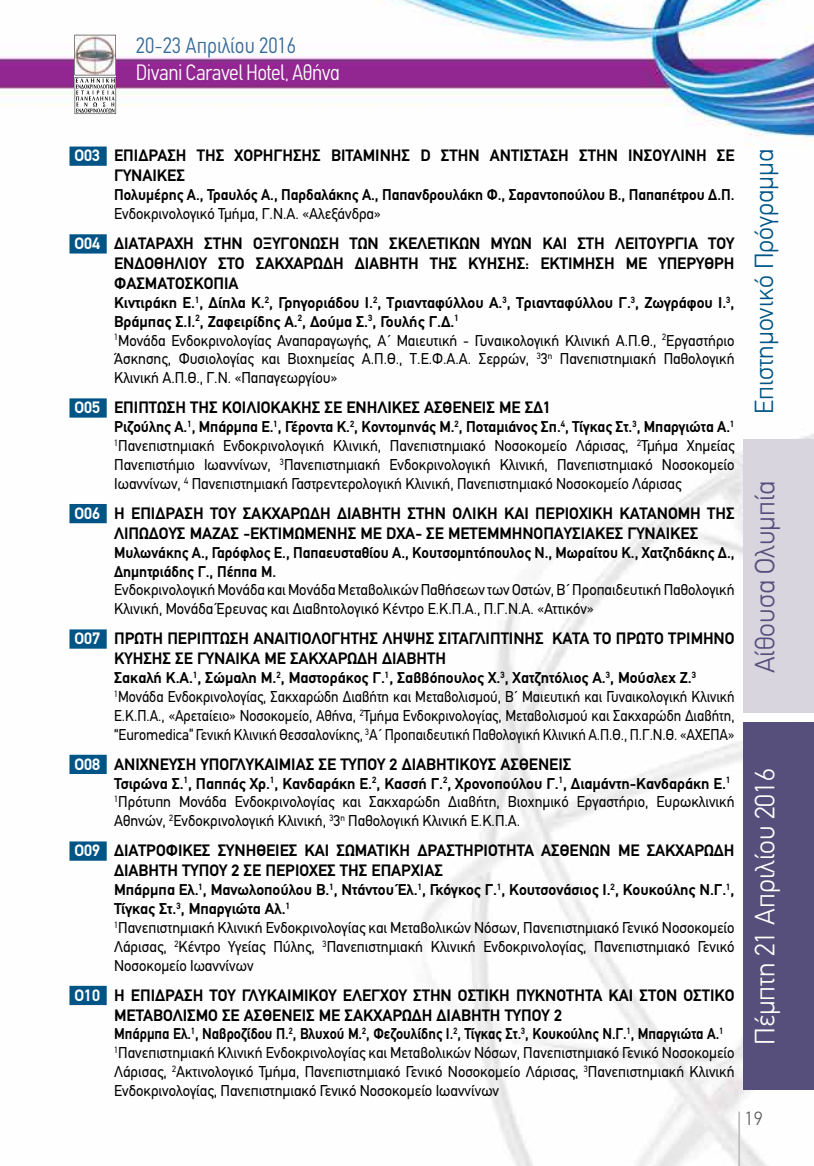
<style>
.page{position:relative;width:814px;height:1166px;background:#fff}
.page>*{position:absolute;margin:0;border:0;box-sizing:border-box;transform-origin:0 0}
.t1{font:300 28px "PF Din Text";color:#fff}
.t2{font:300 28px "PF Din Text";color:#564f7b}
.t3{font:300 26.25px "PF Din Text";color:#005486}
.t4{font:300 condensed 22.4px "PF Din Text";letter-spacing:-.025em;color:#fff}
.t5{font:300 condensed 22.4px "PF Din Text";color:#336997}
.t6{font:300 19.25px "PF Din Text";color:#58595b}
.t7{font:700 16.62px/19.9px "PF Din Text";color:#000}
.t8{font:15.75px/18.9px "PF Din Text";color:#000;scale:.95 1}
.t9{font:15.75px/18.9px "PF Din Text";color:#000;scale:.91 1}
.t10{font:700 15.75px/18.9px "PF Din Text";color:#000;scale:.96 1}
.s1{color:#fff}
.s2{font-weight:700}
</style>
<div class="page">
<img style="left:0;top:0;width:814px;height:1166px">
<hr style="left:738px;top:1111px;width:2px;height:55px;background:#bcbec0">
<svg style="left:74px;top:35px;width:42px;height:79px"></svg>
<div style="left:69px;top:147px;width:38px;height:19px;background:#005486"></div>
<div style="left:69px;top:234px;width:38px;height:19px;background:#005486"></div>
<div style="left:69px;top:398px;width:38px;height:20px;background:#005486"></div>
<div style="left:69px;top:504px;width:38px;height:19px;background:#005486"></div>
<div style="left:69px;top:629px;width:38px;height:20px;background:#005486"></div>
<div style="left:69px;top:755px;width:38px;height:19px;background:#005486"></div>
<div style="left:69px;top:841px;width:38px;height:20px;background:#005486"></div>
<div style="left:69px;top:986px;width:38px;height:19px;background:#005486"></div>
<div style="left:743px;top:722px;width:71px;height:367px;background:#564f7b"></div>
<div style="left:743px;top:440px;width:71px;height:273px;background:#d8d5df"></div>
<h3 class="t5" style="left:136px;top:32px;width:162px">20-23 Απριλίου 2016</h3>
<h3 class="t4" style="left:136px;top:59px;width:206px">Divani Caravel Hotel, Αθήνα</h3>
<p class="t7" style="left:114px;top:146px;width:622px;text-indent:-40px"><span class="s1">O03</span> ΕΠΙΔΡΑΣΗ ΤΗΣ ΧΟΡΗΓΗΣΗΣ ΒΙΤΑΜΙΝΗΣ D ΣΤΗΝ ΑΝΤΙΣΤΑΣΗ ΣΤΗΝ ΙΝΣΟΥΛΙΝΗ ΣΕ<br>ΓΥΝΑΙΚΕΣ</p>
<p class="t10" style="left:114px;top:185px;width:647px">Πολυμέρης Α., Τραυλός Α., Παρδαλάκης Α., Παπανδρουλάκη Φ., Σαραντοπούλου B., Παπαπέτρου Δ.Π.</p>
<p class="t8" style="left:114px;top:204px;width:282px">Ενδοκρινολογικό Τμήμα, Γ.Ν.Α. «Αλεξάνδρα»</p>
<p class="t7" style="left:114px;top:233px;width:622px;text-align:justify;text-indent:-40px"><span class="s1">O04</span> ΔΙΑΤΑΡΑΧΗ ΣΤΗΝ ΟΞΥΓΟΝΩΣΗ ΤΩΝ ΣΚΕΛΕΤΙΚΩΝ ΜΥΩΝ ΚΑΙ ΣΤΗ ΛΕΙΤΟΥΡΓΙΑ ΤΟΥ ΕΝΔΟΘΗΛΙΟΥ ΣΤΟ ΣΑΚΧΑΡΩΔΗ ΔΙΑΒΗΤΗ ΤΗΣ ΚΥΗΣΗΣ: ΕΚΤΙΜΗΣΗ ΜΕ ΥΠΕΡΥΘΡΗ ΦΑΣΜΑΤΟΣΚΟΠΙΑ</p>
<p class="t8" style="left:114px;top:293px;width:654px"><span class="s2">Kιντιράκη E.</span><sup>1</sup><span class="s2">, Δίπλα K.</span><sup>2</sup><span class="s2">, Γρηγοριάδου I.</span><sup>2</sup><span class="s2">, Tριανταφύλλου Α.</span><sup>3</sup><span class="s2">, Tριανταφύλλου Γ.</span><sup>3</sup><span class="s2">, Zωγράφου I.</span><sup>3</sup><span class="s2">, Βράμπας Σ.I.</span><sup>2</sup><span class="s2">, Zαφειρίδης A.</span><sup>2</sup><span class="s2">, Δούμα Σ.</span><sup>3</sup><span class="s2">, Γουλής Γ.Δ.</span><sup>1<br></sup><sup>1</sup>Μονάδα Ενδοκρινολογίας Αναπαραγωγής, Α΄ Μαιευτική - Γυναικολογική Κλινική Α.Π.Θ., <sup>2</sup>Εργαστήριο Άσκησης, Φυσιολογίας και Βιοχημείας Α.Π.Θ., Τ.Ε.Φ.Α.Α. Σερρών, <sup>3</sup>3<sup>η</sup> Πανεπιστημιακή Παθολογική Κλινική Α.Π.Θ., Γ.Ν. «Παπαγεωργίου»</p>
<p class="t7" style="left:74px;top:397px;width:478px"><span class="s1">O05</span> ΕΠΙΠΤΩΣΗ ΤΗΣ ΚΟΙΛΙΟΚΑΚΗΣ ΣΕ ΕΝΗΛΙΚΕΣ ΑΣΘΕΝΕΙΣ ΜΕ ΣΔ1</p>
<p class="t8" style="left:114px;top:417px;width:654px;text-align:justify"><span class="s2">Ριζούλης Α.</span><sup>1</sup><span class="s2">, Μπάρμπα Ε.</span><sup>1</sup><span class="s2">, Γέροντα Κ.</span><sup>2</sup><span class="s2">, Κοντομηνάς Μ.</span><sup>2</sup><span class="s2">, Ποταμιάνος Σπ.</span><sup>4</sup><span class="s2">, Τίγκας Στ.</span><sup>3</sup><span class="s2">, Μπαργιώτα Α.</span><sup>1<br></sup><sup>1</sup>Πανεπιστημιακή Ενδοκρινολογική Κλινική, Πανεπιστημιακό Νοσοκομείο Λάρισας, <sup>2</sup>Τμήμα Χημείας Πανεπιστήμιο Ιωαννίνων, <sup>3</sup>Πανεπιστημιακή Ενδοκρινολογική Κλινική, Πανεπιστημιακό Νοσοκομείο Ιωαννίνων, <sup>4</sup> Πανεπιστημιακή Γαστρεντερολογική Κλινική, Πανεπιστημιακό Νοσοκομείο Λάρισας</p>
<p class="t7" style="left:74px;top:503px;width:661px;text-align:center"><span class="s1">O06</span> Η ΕΠΙΔΡΑΣΗ ΤΟΥ ΣΑΚΧΑΡΩΔΗ ΔΙΑΒΗΤΗ ΣΤΗΝ ΟΛΙΚΗ ΚΑΙ ΠΕΡΙΟΧΙΚΗ ΚΑΤΑΝΟΜΗ ΤΗΣ<br>ΛΙΠΩΔΟΥΣ ΜΑΖΑΣ -ΕΚΤΙΜΩΜΕΝΗΣ ΜΕ DXA- ΣΕ ΜΕΤΕΜΜΗΝΟΠΑΥΣΙΑΚΕΣ ΓΥΝΑΙΚΕΣ</p>
<p class="t10" style="left:114px;top:543px;width:647px">Μυλωνάκης Α., Γαρόφλος Ε., Παπαευσταθίου Α., Κουτσομητόπουλος Ν., Μωραίτου Κ., Χατζηδάκης Δ.,<br>Δημητριάδης Γ., Πέππα Μ.</p>
<p class="t8" style="left:114px;top:581px;width:654px">Ενδοκρινολογική Μονάδα και Μονάδα Μεταβολικών Παθήσεων των Οστών, Β΄ Προπαιδευτική Παθολογική<br>Κλινική, Μονάδα Έρευνας και Διαβητολογικό Κέντρο Ε.Κ.Π.Α., Π.Γ.Ν.Α. «Αττικόν»</p>
<p class="t7" style="left:114px;top:628px;width:622px;text-indent:-40px"><span class="s1">O07</span> ΠΡΩΤΗ ΠΕΡΙΠΤΩΣΗ ΑΝΑΙΤΙΟΛΟΓΗΤΗΣ ΛΗΨΗΣ ΣΙΤΑΓΛΙΠΤΙΝΗΣ ΚΑΤΑ ΤΟ ΠΡΩΤΟ ΤΡΙΜΗΝΟ<br>ΚΥΗΣΗΣ ΣΕ ΓΥΝΑΙΚΑ ΜΕ ΣΑΚΧΑΡΩΔΗ ΔΙΑΒΗΤΗ</p>
<p class="t9" style="left:114px;top:668px;width:683px"><span class="s2">Σακαλή Κ.Α.</span><sup>1</sup><span class="s2">, Σώμαλη Μ.</span><sup>2</sup><span class="s2">, Μαστοράκος Γ.</span><sup>1</sup><span class="s2">, Σαββόπουλος Χ.</span><sup>3</sup><span class="s2">, Χατζητόλιος Α.</span><sup>3</sup><span class="s2">, Μούσλεχ Ζ.</span><sup>3<br></sup><sup>1</sup>Μονάδα Ενδοκρινολογίας, Σακχαρώδη Διαβήτη και Μεταβολισμού, Β΄ Μαιευτική και Γυναικολογική Κλινική Ε.Κ.Π.Α., «Αρεταίειο» Νοσοκομείο, Αθήνα, <sup>2</sup>Τμήμα Ενδοκρινολογίας, Μεταβολισμού και Σακχαρώδη Διαβήτη, “Euromedica” Γενική Κλινική Θεσσαλονίκης, <sup>3</sup>Α΄ Προπαιδευτική Παθολογική Κλινική Α.Π.Θ., Π.Γ.Ν.Θ. «ΑΧΕΠΑ»</p>
<p class="t7" style="left:74px;top:754px;width:498px"><span class="s1">O08</span> ΑΝΙΧΝΕΥΣΗ ΥΠΟΓΛΥΚΑΙΜΙΑΣ ΣΕ ΤΥΠΟΥ 2 ΔΙΑΒΗΤΙΚΟΥΣ ΑΣΘΕΝΕΙΣ</p>
<p class="t8" style="left:114px;top:774px;width:654px"><span class="s2">Τσιρώνα Σ.</span><sup>1</sup><span class="s2">, Παππάς Χρ.</span><sup>1</sup><span class="s2">, Κανδαράκη Ε.</span><sup>2</sup><span class="s2">, Κασσή Γ.</span><sup>2</sup><span class="s2">, Χρονοπούλου Γ.</span><sup>1</sup><span class="s2">, Διαμάντη-Κανδαράκη Ε.</span><sup>1<br></sup><sup>1</sup>Πρότυπη Μονάδα Ενδοκρινολογίας και Σακχαρώδη Διαβήτη, Βιοχημικό Εργαστήριο, Ευρωκλινική<br>Αθηνών, <sup>2</sup>Ενδοκρινολογική Κλινική, <sup>3</sup>3<sup>η</sup> Παθολογική Κλινική Ε.Κ.Π.Α.</p>
<p class="t7" style="left:114px;top:840px;width:622px;text-indent:-40px"><span class="s1">O09</span> ΔΙΑΤΡΟΦΙΚΕΣ ΣΥΝΗΘΕΙΕΣ ΚΑΙ ΣΩΜΑΤΙΚΗ ΔΡΑΣΤΗΡΙΟΤΗΤΑ ΑΣΘΕΝΩΝ ΜΕ ΣΑΚΧΑΡΩΔΗ<br>ΔΙΑΒΗΤΗ ΤΥΠΟΥ 2 ΣΕ ΠΕΡΙΟΧΕΣ ΤΗΣ ΕΠΑΡΧΙΑΣ</p>
<p class="t8" style="left:114px;top:880px;width:654px"><span class="s2">Μπάρμπα Ελ.</span><sup>1</sup><span class="s2">, Μανωλοπούλου Β.</span><sup>1</sup><span class="s2">, Ντάντου Έλ.</span><sup>1</sup><span class="s2">, Γκόγκος Γ.</span><sup>1</sup><span class="s2">, Κουτσονάσιος Ι.</span><sup>2</sup><span class="s2">, Κουκούλης Ν.Γ.</span><sup>1</sup><span class="s2">, Τίγκας Στ.</span><sup>3</sup><span class="s2">, Μπαργιώτα Αλ.</span><sup>1<br></sup><sup>1</sup>Πανεπιστημιακή Κλινική Ενδοκρινολογίας και Μεταβολικών Νόσων, Πανεπιστημιακό Γενικό Νοσοκομείο Λάρισας, <sup>2</sup>Κέντρο Υγείας Πύλης, <sup>3</sup>Πανεπιστημιακή Κλινική Ενδοκρινολογίας, Πανεπιστημιακό Γενικό Νοσοκομείο Ιωαννίνων</p>
<p class="t7" style="left:114px;top:985px;width:622px;text-indent:-40px"><span class="s1">O10</span> Η ΕΠΙΔΡΑΣΗ ΤΟΥ ΓΛΥΚΑΙΜΙΚΟΥ ΕΛΕΓΧΟΥ ΣΤΗΝ ΟΣΤΙΚΗ ΠΥΚΝΟΤΗΤΑ ΚΑΙ ΣΤΟΝ ΟΣΤΙΚΟ<br>ΜΕΤΑΒΟΛΙΣΜΟ ΣΕ ΑΣΘΕΝΕΙΣ ΜΕ ΣΑΚΧΑΡΩΔΗ ΔΙΑΒΗΤΗ ΤΥΠΟΥ 2</p>
<p class="t8" style="left:114px;top:1024px;width:654px"><span class="s2">Μπάρμπα Ελ.</span><sup>1</sup><span class="s2">, Ναβροζίδου Π.</span><sup>2</sup><span class="s2">, Βλυχού Μ.</span><sup>2</sup><span class="s2">, Φεζουλίδης Ι.</span><sup>2</sup><span class="s2">, Τίγκας Στ.</span><sup>3</sup><span class="s2">, Κουκούλης Ν.Γ.</span><sup>1</sup><span class="s2">, Μπαργιώτα Α.</span><sup>1<br></sup><sup>1</sup>Πανεπιστημιακή Κλινική Ενδοκρινολογίας και Μεταβολικών Νόσων, Πανεπιστημιακό Γενικό Νοσοκομείο Λάρισας, <sup>2</sup>Ακτινολογικό Τμήμα, Πανεπιστημιακό Γενικό Νοσοκομείο Λάρισας, <sup>3</sup>Πανεπιστημιακή Κλινική Ενδοκρινολογίας, Πανεπιστημιακό Γενικό Νοσοκομείο Ιωαννίνων</p>
<h2 class="t3" style="left:748px;top:414px;width:267px;rotate:-90deg">Επιστημονικό Πρόγραμμα</h2>
<h1 class="t2" style="left:748px;top:673px;width:194px;rotate:-90deg">Αίθουσα Ολυμπία</h1>
<h1 class="t1" style="left:748px;top:1045px;width:278px;rotate:-90deg">Πέμπτη 21 Απριλίου 2016</h1>
<p class="t6" style="left:745px;top:1107px;width:19px">19</p>
</div>
